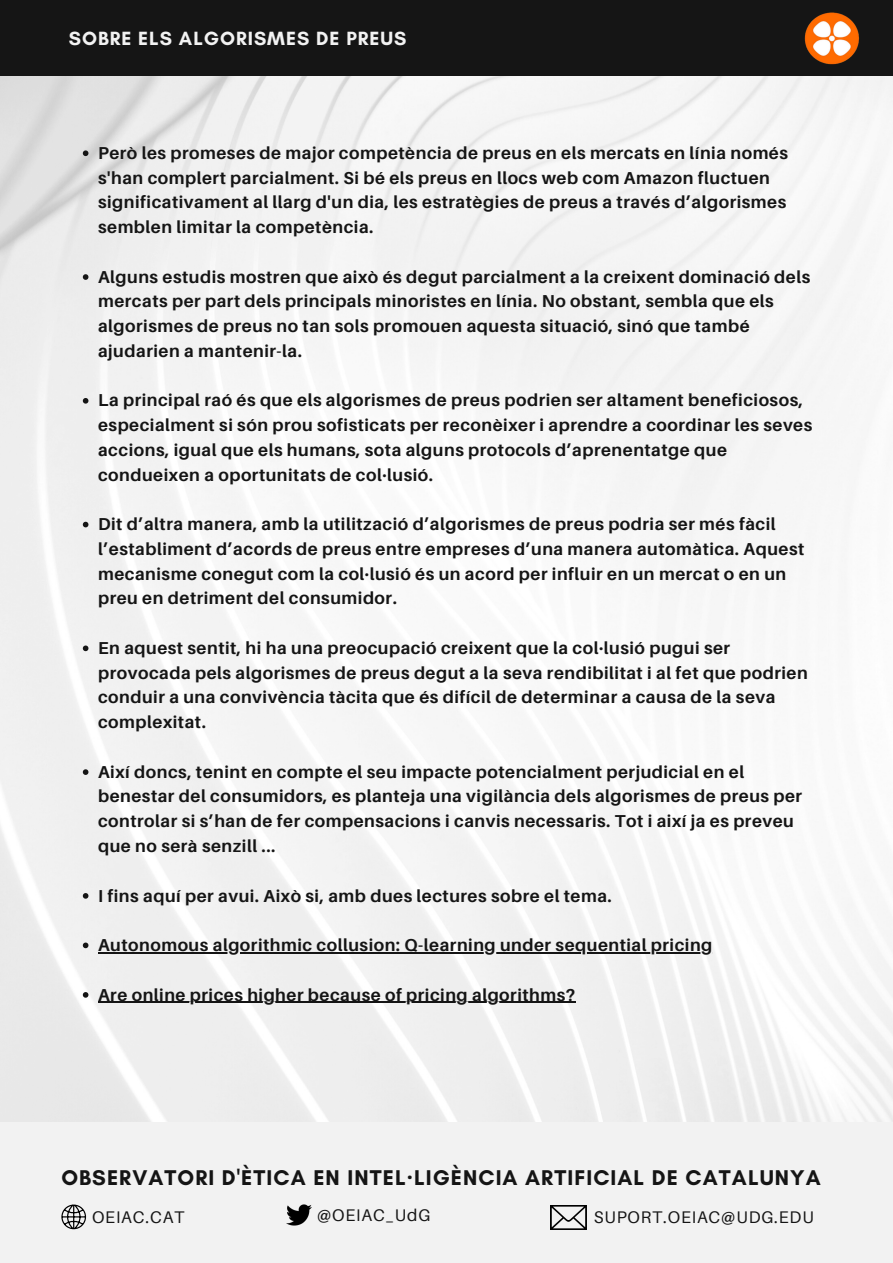
<style>
.page{position:relative;width:893px;height:1263px;background:#fff}
.page>*{position:absolute;margin:0;border:0;box-sizing:border-box;transform-origin:0 0}
.t1{font:700 21.75px "Glacial Indifference";letter-spacing:.05em;color:#151515}
.t2{font:700 19.5px "Glacial Indifference";letter-spacing:.05em;color:#f2f2f2}
.t3{font:700 17.25px/24.8px "Aileron";letter-spacing:.03em;color:#151515}
.t4{font:16.8px "Aileron";letter-spacing:.05em;color:#151515}
.s1{font-family:"Noto Sans"}
</style>
<div class="page">
<img style="left:0;top:75px;width:893px;height:1048px">
<div style="left:0;top:0;width:893px;height:75px;background:#151515"></div>
<svg style="left:83px;top:150px;width:5px;height:6px"></svg>
<svg style="left:83px;top:274px;width:5px;height:6px"></svg>
<svg style="left:83px;top:398px;width:5px;height:6px"></svg>
<svg style="left:83px;top:522px;width:5px;height:5px"></svg>
<svg style="left:83px;top:645px;width:5px;height:6px"></svg>
<svg style="left:83px;top:769px;width:5px;height:6px"></svg>
<svg style="left:83px;top:893px;width:5px;height:6px"></svg>
<svg style="left:83px;top:942px;width:5px;height:6px"></svg>
<hr style="left:98px;top:952px;width:615px;height:2px;background:#151515">
<svg style="left:83px;top:992px;width:5px;height:6px"></svg>
<hr style="left:98px;top:1001px;width:478px;height:2px;background:#151515">
<img style="left:804px;top:12px;width:55px;height:53px">
<div style="left:0;top:1123px;width:893px;height:140px;background:#f2f2f2"></div>
<svg style="left:61px;top:1204px;width:25px;height:25px"></svg>
<img style="left:287px;top:1204px;width:24px;height:22px">
<img style="left:550px;top:1205px;width:36px;height:24px">
<p class="t2" style="left:69px;top:26px;width:339px">SOBRE ELS ALGORISMES DE PREUS</p>
<p class="t3" style="left:98px;top:140px;width:691px">Però les promeses de major competència de preus en els mercats en línia només s'han complert parcialment. Si bé els preus en llocs web com Amazon fluctuen significativament al llarg d'un dia, les estratègies de preus a través d’algorismes semblen limitar la competència.</p>
<p class="t3" style="left:98px;top:264px;width:714px">Alguns estudis mostren que això és degut parcialment a la creixent dominació dels mercats per part dels principals minoristes en línia. No obstant, sembla que els algorismes de preus no tan sols promouen aquesta situació, sinó que també ajudarien a mantenir-la.</p>
<p class="t3" style="left:98px;top:388px;width:716px">La principal raó és que els algorismes de preus podrien ser altament beneficiosos, especialment si són prou sofisticats per reconèixer i aprendre a coordinar les seves accions, igual que els humans, sota alguns protocols d’aprenentatge que condueixen a oportunitats de col·lusió.</p>
<p class="t3" style="left:98px;top:511px;width:708px">Dit d’altra manera, amb la utilització d’algorismes de preus podria ser més fàcil l’establiment d’acords de preus entre empreses d’una manera automàtica. Aquest mecanisme conegut com la col·lusió és un acord per influir en un mercat o en un preu en detriment del consumidor.</p>
<p class="t3" style="left:98px;top:635px;width:711px">En aquest sentit, hi ha una preocupació creixent que la col·lusió pugui ser provocada pels algorismes de preus degut a la seva rendibilitat i al fet que podrien conduir a una convivència tàcita que és difícil de determinar a causa de la seva complexitat.</p>
<p class="t3" style="left:98px;top:759px;width:705px">Així doncs, tenint en compte el seu impacte potencialment perjudicial en el benestar del consumidors, es planteja una vigilància dels algorismes de preus per controlar si s’han de fer compensacions i canvis necessaris. Tot i així ja es preveu que no serà senzill ...</p>
<p class="t3" style="left:98px;top:883px;width:515px">I fins aquí per avui. Això si, amb dues lectures sobre el tema.</p>
<p class="t3" style="left:98px;top:932px;width:616px">Autonomous algorithmic collusion: Q-learning under sequential pricing</p>
<p class="t3" style="left:98px;top:982px;width:479px">Are online prices higher because of pricing algorithms?</p>
<p class="t1" style="left:61px;top:1164px;width:761px">OBSERVATORI D'ÈTICA EN INTEL<span class="s1">·</span>LIGÈNCIA ARTIFICIAL DE CATALUNYA</p>
<p class="t4" style="left:92px;top:1207px;width:94px">OEIAC.CAT</p>
<p class="t4" style="left:317px;top:1205px;width:115px">@OEIAC_UdG</p>
<p class="t4" style="left:594px;top:1207px;width:222px">SUPORT.OEIAC@UDG.EDU</p>
</div>
